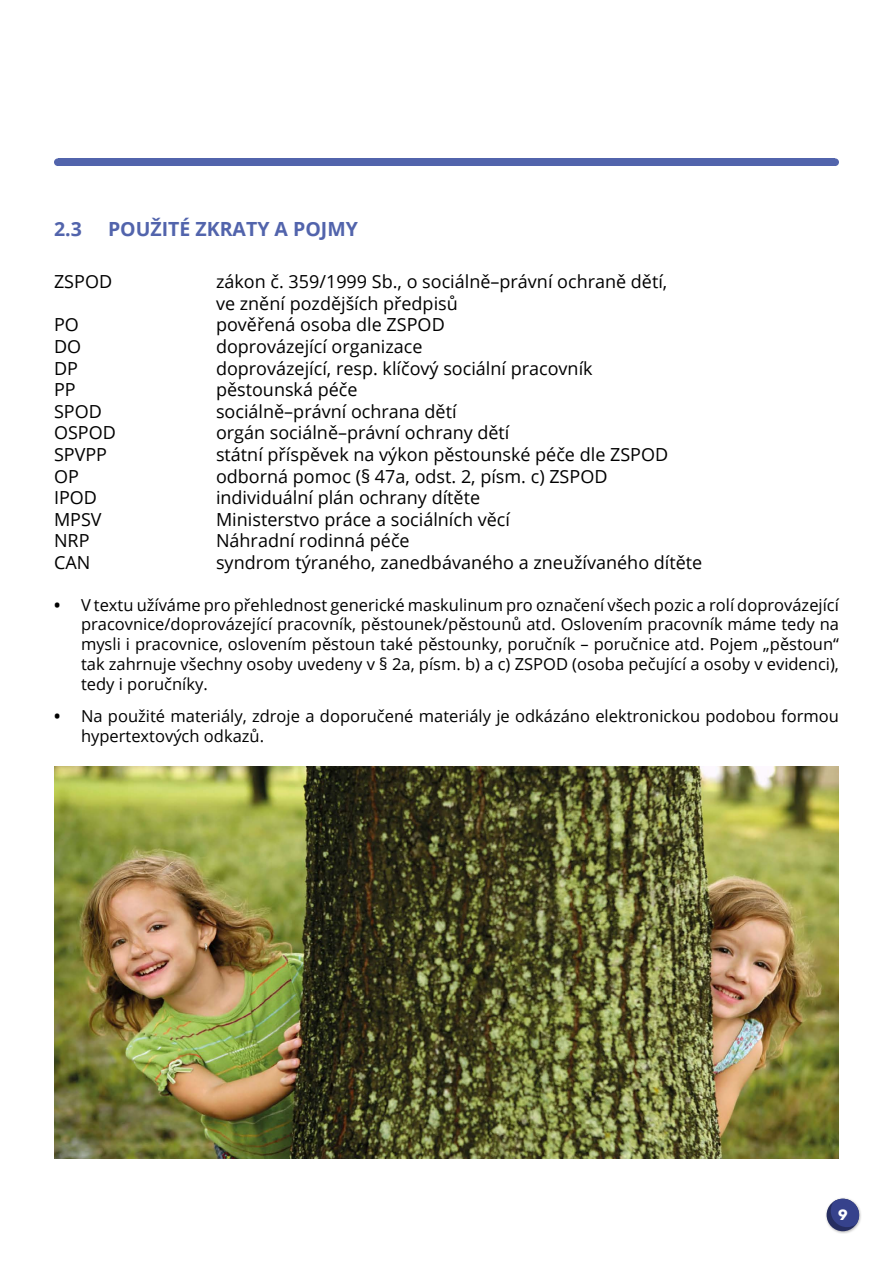
<style>
.page{position:relative;width:893px;height:1263px;background:#fff}
.page>*{position:absolute;margin:0;border:0;box-sizing:border-box;transform-origin:0 0}
.t1{font:700 19.5px "Open Sans";color:#5264ac}
.t2{font:18px/21.6px "Open Sans";color:#000}
.t3{font:16.5px/19.8px "Open Sans";color:#000;text-align:justify}
.t4{font:700 15px "Rubik";color:#fff}
.s1{font-weight:700}
</style>
<div class="page">
<div style="left:825px;top:1197px;width:37px;height:37px;background:#000;opacity:.28"></div>
<div style="left:827px;top:1199px;width:32px;height:32px;background:#262e61;border-radius:50%"></div>
<svg style="left:831px;top:1199px;width:28px;height:28px"></svg>
<div style="left:58px;top:158px;width:777px;height:8px;background:#5264ac"></div>
<div style="left:54px;top:158px;width:8px;height:8px;background:#5264ac;border-radius:50%"></div>
<div style="left:831px;top:158px;width:8px;height:8px;background:#5264ac;border-radius:50%"></div>
<img style="left:54px;top:766px;width:785px;height:393px">
<p class="t1" style="left:54px;top:215px;width:29px">2.3</p>
<p class="t1" style="left:108px;top:215px;width:251px">POUŽITÉ ZKRATY A POJMY</p>
<p class="t2" style="left:54px;top:270px;width:60px">ZSPOD</p>
<p class="t2" style="left:216px;top:270px;width:453px">zákon č. 359/1999 Sb., o sociálně–právní ochraně dětí, ve znění pozdějších předpisů</p>
<p class="t2" style="left:54px;top:314px;width:26px">PO</p>
<p class="t2" style="left:216px;top:314px;width:230px">pověřená osoba dle ZSPOD</p>
<p class="t2" style="left:54px;top:335px;width:29px">DO</p>
<p class="t2" style="left:216px;top:335px;width:208px">doprovázející organizace</p>
<p class="t2" style="left:54px;top:357px;width:25px">DP</p>
<p class="t2" style="left:216px;top:357px;width:378px">doprovázející, resp. klíčový sociální pracovník</p>
<p class="t2" style="left:54px;top:378px;width:23px">PP</p>
<p class="t2" style="left:216px;top:378px;width:143px">pěstounská péče</p>
<p class="t2" style="left:54px;top:400px;width:49px">SPOD</p>
<p class="t2" style="left:216px;top:400px;width:242px">sociálně–právní ochrana dětí</p>
<p class="t2" style="left:54px;top:422px;width:63px">OSPOD</p>
<p class="t2" style="left:216px;top:422px;width:295px">orgán sociálně–právní ochrany dětí</p>
<p class="t2" style="left:54px;top:443px;width:55px">SPVPP</p>
<p class="t2" style="left:216px;top:443px;width:454px">státní příspěvek na výkon pěstounské péče dle ZSPOD</p>
<p class="t2" style="left:54px;top:465px;width:26px">OP</p>
<p class="t2" style="left:216px;top:465px;width:393px">odborná pomoc (§ 47a, odst. 2, písm. c) ZSPOD</p>
<p class="t2" style="left:54px;top:486px;width:45px">IPOD</p>
<p class="t2" style="left:216px;top:486px;width:266px">individuální plán ochrany dítěte</p>
<p class="t2" style="left:54px;top:508px;width:49px">MPSV</p>
<p class="t2" style="left:216px;top:508px;width:296px">Ministerstvo práce a sociálních věcí</p>
<p class="t2" style="left:54px;top:530px;width:37px">NRP</p>
<p class="t2" style="left:216px;top:530px;width:195px">Náhradní rodinná péče</p>
<p class="t2" style="left:54px;top:551px;width:38px">CAN</p>
<p class="t2" style="left:216px;top:551px;width:488px">syndrom týraného, zanedbávaného a zneužívaného dítěte</p>
<p class="t3" style="left:81px;top:594px;width:759px;text-indent:-27px"><span class="s1">•</span> V textu užíváme pro přehlednost generické maskulinum pro označení všech pozic a rolí doprovázející pracovnice/doprovázející pracovník, pěstounek/pěstounů atd. Oslovením pracovník máme tedy na mysli i pracovnice, oslovením pěstoun také pěstounky, poručník – poručnice atd. Pojem „pěstoun“ tak zahrnuje všechny osoby uvedeny v § 2a, písm. b) a c) ZSPOD (osoba pečující a osoby v evidenci), tedy i poručníky.</p>
<p class="t3" style="left:81px;top:706px;width:759px;text-indent:-27px"><span class="s1">•</span> Na použité materiály, zdroje a doporučené materiály je odkázáno elektronickou podobou formou hypertextových odkazů.</p>
<p class="t4" style="left:838px;top:1206px;width:11px">9</p>
</div>
